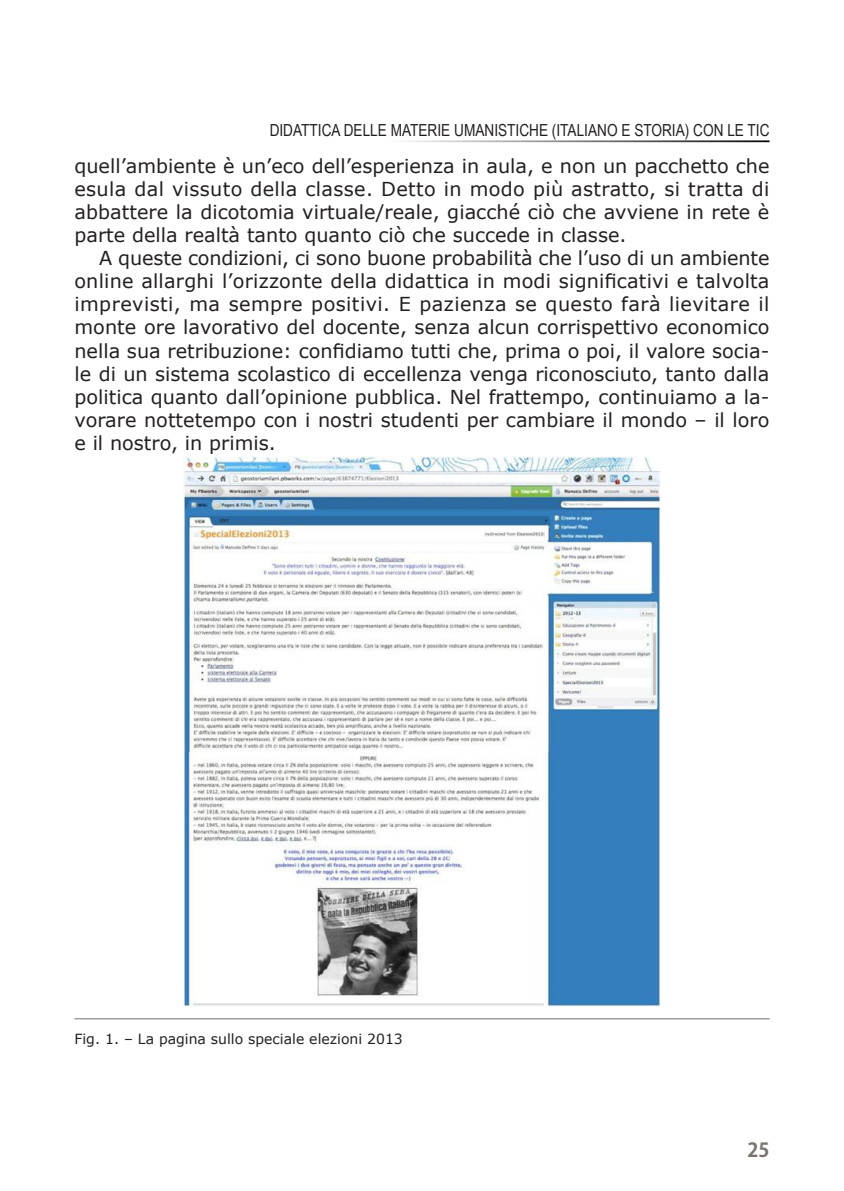
<style>
.page{position:relative;width:844px;height:1191px;background:#fff}
.page>*{position:absolute;margin:0;border:0;box-sizing:border-box;transform-origin:0 0}
.TESTO_BRICKS{font:19.25px/23.1px "Verdana";color:#231f20;text-align:justify}
.t1{font:700 19.25px "Koz Go Pr 6 N";color:#7b736d}
.t2{font:16.62px "Arial Narrow";color:#231f20}
.FIG_BRICKS{font:14px "Verdana";color:#231f20}
</style>
<div class="page">
<hr style="left:384px;top:140px;width:385px;height:2px;background:#000">
<hr style="left:74px;top:1018px;width:695px;height:1px;background:#6c6d70">
<img style="left:184px;top:456px;width:476px;height:550px">
<p class="t2" style="left:269px;top:118px;width:501px">DIDATTICA DELLE MATERIE UMANISTICHE (ITALIANO E STORIA) CON LE TIC</p>
<p class="TESTO_BRICKS" style="left:74px;top:154px;width:696px">quell’ambiente è un’eco dell’esperienza in aula, e non un pacchetto che esula dal vissuto della classe. Detto in modo più astratto, si tratta di abbattere la dicotomia virtuale/reale, giacché ciò che avviene in rete è parte della realtà tanto quanto ciò che succede in classe.</p>
<p class="TESTO_BRICKS" style="left:74px;top:246px;width:696px;text-indent:25px">A queste condizioni, ci sono buone probabilità che l’uso di un ambiente online allarghi l’orizzonte della didattica in modi significativi e talvolta imprevisti, ma sempre positivi. E pazienza se questo farà lievitare il monte ore lavorativo del docente, senza alcun corrispettivo economico nella sua retribuzione: confidiamo tutti che, prima o poi, il valore socia&shy;le di un sistema scolastico di eccellenza venga riconosciuto, tanto dalla politica quanto dall’opinione pubblica. Nel frattempo, continuiamo a la&shy;vorare nottetempo con i nostri studenti per cambiare il mondo – il loro e il nostro, in primis.</p>
<p class="FIG_BRICKS" style="left:74px;top:1029px;width:330px">Fig. 1. – La pagina sullo speciale elezioni 2013</p>
<p class="t1" style="left:747px;top:1138px;width:24px">25</p>
</div>
